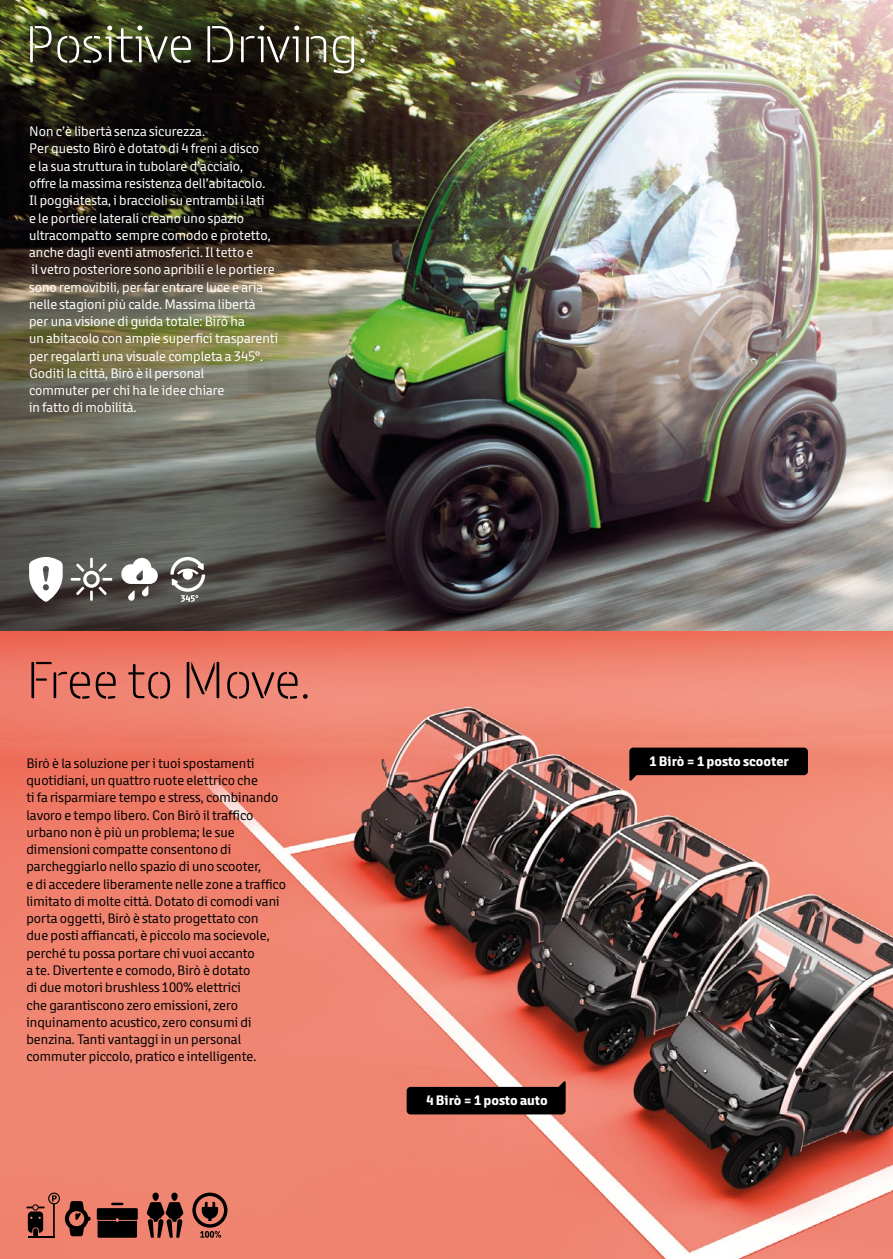
<style>
.page{position:relative;width:893px;height:1259px;background:#fff}
.page>*{position:absolute;margin:0;border:0;box-sizing:border-box;transform-origin:0 0}
.t1{font:300 54px "Metro Stencil";color:#fff}
.t2{font:300 54px "Metro Stencil";letter-spacing:-.01em;color:#000}
.t3{font:14.25px/17.2px "Metro";color:#000}
.t4{font:14.25px/17.2px "Metro";color:#fff}
.t5{font:700 14.25px "Metro";color:#fff}
</style>
<div class="page">
<img style="left:0;top:0;width:893px;height:631px">
<svg style="left:29px;top:557px;width:34px;height:44px"></svg>
<svg style="left:121px;top:558px;width:37px;height:43px"></svg>
<svg style="left:71px;top:558px;width:41px;height:43px;background:#706e6a"></svg>
<svg style="left:170px;top:557px;width:35px;height:45px"></svg>
<img style="left:0;top:631px;width:893px;height:628px">
<svg style="left:629px;top:747px;width:179px;height:34px;background:#2d1915"></svg>
<svg style="left:407px;top:1080px;width:159px;height:34px;background:#301e1b"></svg>
<svg style="left:26px;top:1192px;width:65px;height:45px;background:#a3584a"></svg>
<svg style="left:147px;top:1192px;width:36px;height:45px;background:#703e34"></svg>
<svg style="left:97px;top:1202px;width:41px;height:35px"></svg>
<svg style="left:192px;top:1192px;width:35px;height:45px;background:#945145"></svg>
<h1 class="t1" style="left:25px;top:13px;width:344px">Positive Driving.</h1>
<p class="t4" style="left:29px;top:123px;width:251px">Non c’è libertà senza sicurezza.<br>Per questo Birò è dotato di 4 freni a disco<br>e la sua struttura in tubolare d’acciaio,<br>offre la massima resistenza dell’abitacolo.<br>Il poggiatesta, i braccioli su entrambi i lati<br>e le portiere laterali creano uno spazio ultracompatto sempre comodo e protetto, anche dagli eventi atmosferici. Il tetto e<br>il vetro posteriore sono apribili e le portiere sono removibili, per far entrare luce e aria nelle stagioni più calde. Massima libertà per una visione di guida totale: Birò ha<br>un abitacolo con ampie superfici trasparenti per regalarti una visuale completa a 345°.<br>Goditi la città, Birò è il personal<br>commuter per chi ha le idee chiare<br>in fatto di mobilità.</p>
<h1 class="t2" style="left:26px;top:649px;width:285px">Free to Move.</h1>
<p class="t3" style="left:26px;top:754px;width:261px">Birò è la soluzione per i tuoi spostamenti quotidiani, un quattro ruote elettrico che<br>ti fa risparmiare tempo e stress, combinando lavoro e tempo libero. Con Birò il traffico urbano non è più un problema; le sue dimensioni compatte consentono di parcheggiarlo nello spazio di uno scooter,<br>e di accedere liberamente nelle zone a traffico limitato di molte città. Dotato di comodi vani porta oggetti, Birò è stato progettato con<br>due posti affiancati, è piccolo ma socievole, perché tu possa portare chi vuoi accanto<br>a te. Divertente e comodo, Birò è dotato<br>di due motori brushless 100% elettrici<br>che garantiscono zero emissioni, zero inquinamento acustico, zero consumi di benzina. Tanti vantaggi in un personal commuter piccolo, pratico e intelligente.</p>
<p class="t5" style="left:649px;top:752px;width:141px">1 Birò = 1 posto scooter</p>
<p class="t5" style="left:427px;top:1091px;width:123px">4 Birò = 1 posto auto</p>
</div>
